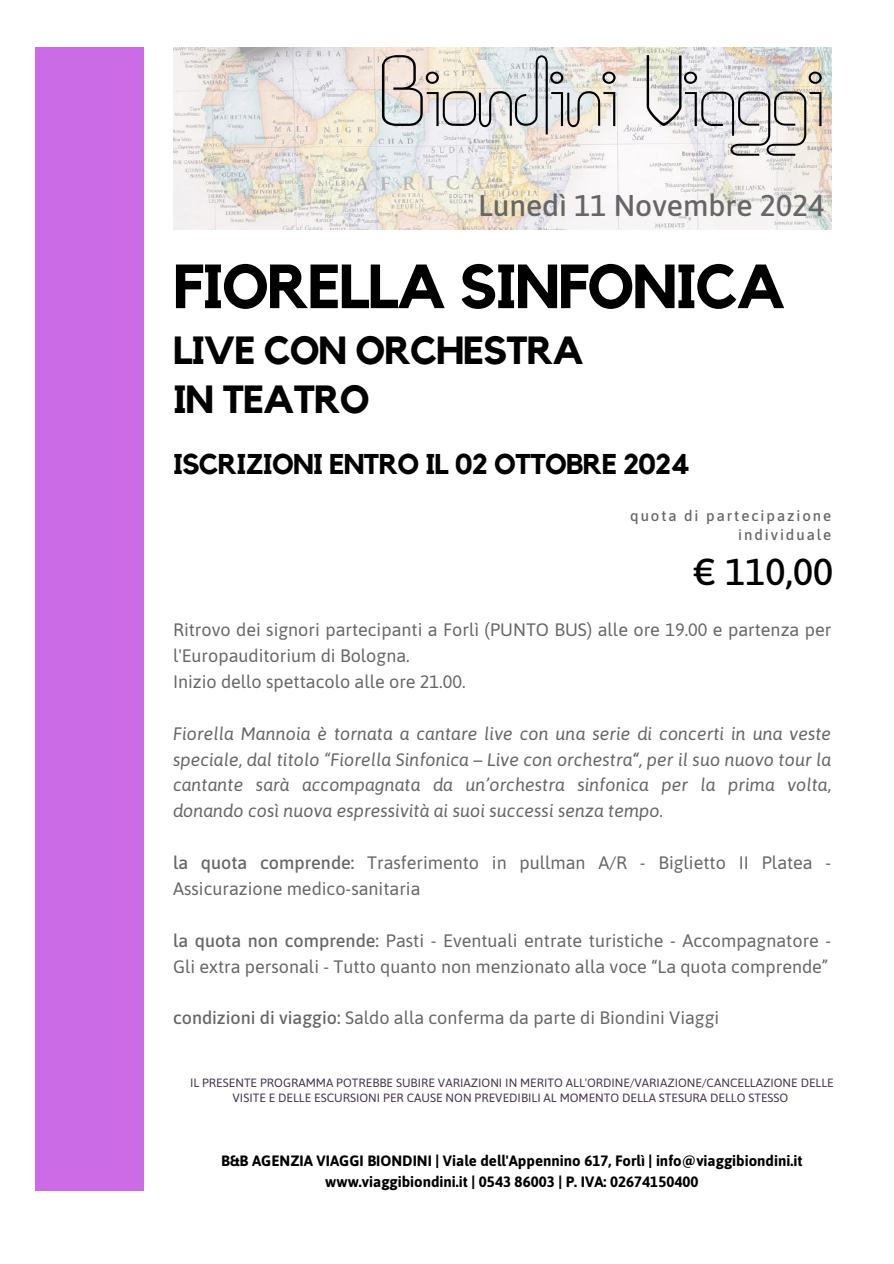
<style>
.page{position:relative;width:894px;height:1264px;background:#fff}
.page>*{position:absolute;margin:0;border:0;box-sizing:border-box;transform-origin:0 0}
.t1{font:90px "Icklips";color:#000}
.t2{font:700 61.5px "Kollektif";letter-spacing:-.03em;color:#000}
.t3{font:700 39.15px/48.3px "Kollektif";letter-spacing:-.03em;color:#000}
.t4{font:500 37.5px "Asap";color:#000}
.t5{font:500 30px "Asap";color:#666}
.t6{font:700 28.5px "Kollektif";letter-spacing:-.03em;color:#000}
.t7{font:18px/25.8px "Asap";color:#666}
.t8{font:italic 18px/25.8px "Asap";color:#666;text-align:justify}
.t9{font:700 15px/20.2px "Asap";color:#000;text-align:center}
.t10{font:500 15px/19.2px "Asap";letter-spacing:.13em;color:#666;text-align:right}
.t11{font:12px/15px "Asap";color:#45334e;text-align:center}
.s1{font-weight:500}
</style>
<div class="page">
<img style="left:173px;top:47px;width:658px;height:183px">
<div style="left:35px;top:47px;width:108px;height:1143px;background:#cb6ce6"></div>
<h1 class="t1" style="left:379px;top:42px;width:446px">Biondini Viaggi</h1>
<h3 class="t5" style="left:478px;top:188px;width:347px">Lunedì 11 Novembre 2024</h3>
<h2 class="t2" style="left:173px;top:258px;width:613px">FIORELLA SINFONICA</h2>
<h3 class="t3" style="left:173px;top:328px;width:412px">LIVE CON ORCHESTRA<br>IN TEATRO</h3>
<h3 class="t6" style="left:173px;top:451px;width:518px">ISCRIZIONI ENTRO IL 02 OTTOBRE 2024</h3>
<p class="t10" style="left:630px;top:506px;width:202px">quota di partecipazione individuale</p>
<h3 class="t4" style="left:693px;top:550px;width:141px">€ 110,00</h3>
<p class="t7" style="left:173px;top:616px;width:659px">Ritrovo dei signori partecipanti a Forlì (PUNTO BUS) alle ore 19.00 e partenza per l'Europauditorium di Bologna.<br>Inizio dello spettacolo alle ore 21.00.</p>
<p class="t8" style="left:173px;top:720px;width:659px">Fiorella Mannoia è tornata a cantare live con una serie di concerti in una veste speciale, dal titolo “Fiorella Sinfonica – Live con orchestra<span class="s1">“</span>, per il suo nuovo tour la cantante sarà accompagnata da un’orchestra sinfonica per la prima volta, donando così nuova espressività ai suoi successi senza tempo.</p>
<p class="t7" style="left:173px;top:849px;width:659px"><span class="s1">la quota comprende:</span> Trasferimento in pullman A/R - Biglietto II Platea -<br>Assicurazione medico-sanitaria</p>
<p class="t7" style="left:173px;top:927px;width:659px"><span class="s1">la quota non comprende:</span> Pasti - Eventuali entrate turistiche - Accompagnatore -<br>Gli extra personali - Tutto quanto non menzionato alla voce “La quota comprende”</p>
<p class="t7" style="left:173px;top:1005px;width:547px"><span class="s1">condizioni di viaggio:</span> Saldo alla conferma da parte di Biondini Viaggi</p>
<p class="t11" style="left:190px;top:1075px;width:645px">IL PRESENTE PROGRAMMA POTREBBE SUBIRE VARIAZIONI IN MERITO ALL'ORDINE/VARIAZIONE/CANCELLAZIONE DELLE<br>VISITE E DELLE ESCURSIONI PER CAUSE NON PREVEDIBILI AL MOMENTO DELLA STESURA DELLO STESSO</p>
<p class="t9" style="left:221px;top:1150px;width:582px">B&amp;B AGENZIA VIAGGI BIONDINI | Viale dell'Appennino 617, Forlì | info@viaggibiondini.it www.viaggibiondini.it | 0543 86003 | P. IVA: 02674150400</p>
</div>
